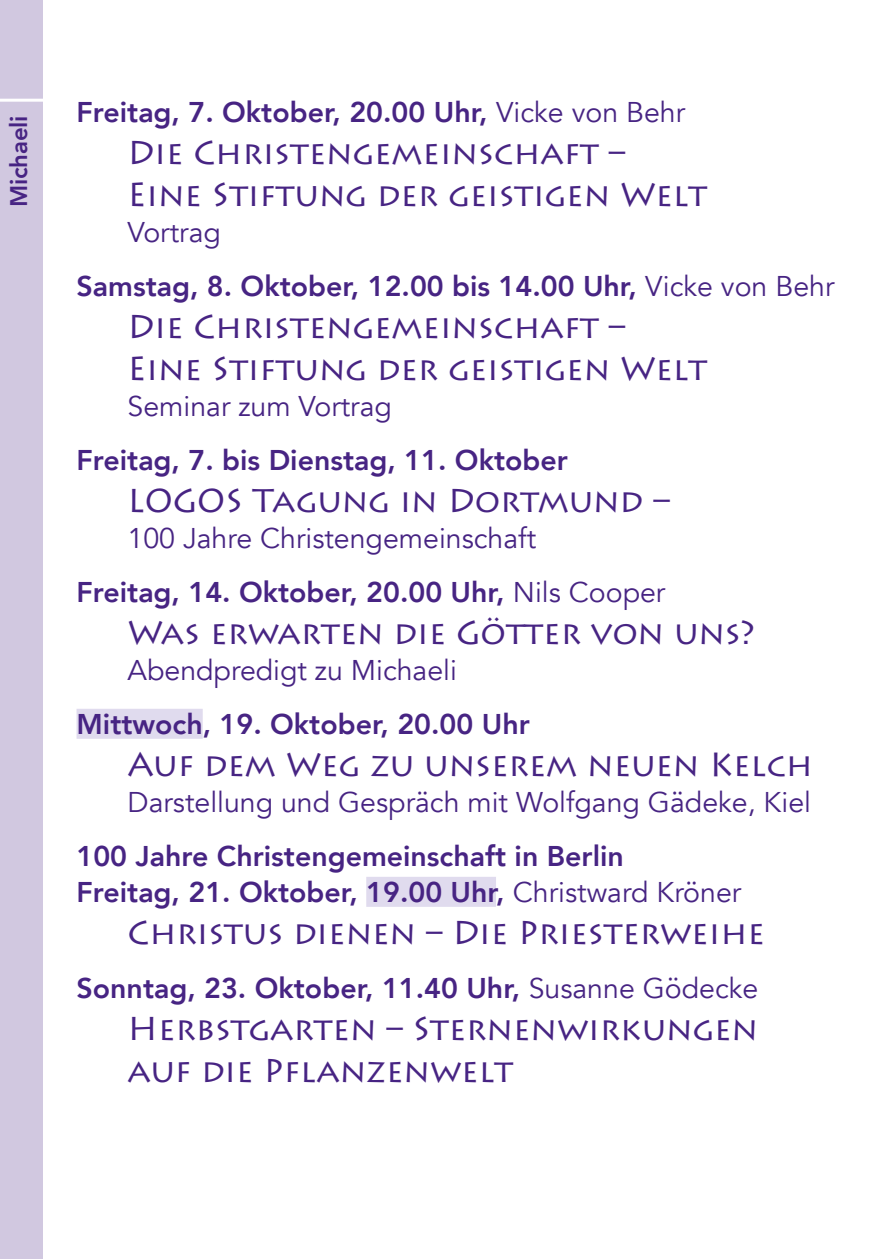
<style>
.page{position:relative;width:893px;height:1259px;background:#fff}
.page>*{position:absolute;margin:0;border:0;box-sizing:border-box;transform-origin:0 0}
.t1{font:33px/42px "Lithos Pro";color:#472483}
.t2{font:800 28.5px/54px "Avenir";color:#472483}
.t3{font:28.5px/54px "Avenir";color:#472483}
.t4{font:800 24px "Avenir";letter-spacing:-.01em;color:#472483}
.s1{font-weight:400}
.s2{font-weight:800}
</style>
<div class="page">
<div style="left:0;top:0;width:43px;height:1259px;background:#d1c8e0"></div>
<div style="left:77px;top:709px;width:126px;height:30px;background:#e0dbee"></div>
<div style="left:366px;top:877px;width:130px;height:30px;background:#e0dbee"></div>
<hr style="left:0;top:99px;width:49px;height:3px;background:#fff">
<p class="t4" style="left:0;top:207px;width:93px;rotate:-90deg">Michaeli</p>
<p class="t2" style="left:77px;top:85px;width:610px">Freitag, 7. Oktober, 20.00 Uhr, <span class="s1">Vicke von Behr</span></p>
<p class="t1" style="left:128px;top:132px;width:581px">Die Christengemeinschaft –<br>Eine Stiftung der geistigen Welt</p>
<p class="t2" style="left:77px;top:205px;width:759px;text-indent:51px"><span class="s1">Vortrag<br></span>Samstag, 8. Oktober, 12.00 bis 14.00 Uhr, <span class="s1">Vicke von Behr</span></p>
<p class="t1" style="left:128px;top:306px;width:581px">Die Christengemeinschaft –<br>Eine Stiftung der geistigen Welt</p>
<p class="t3" style="left:128px;top:380px;width:266px">Seminar zum Vortrag</p>
<p class="t2" style="left:77px;top:433px;width:493px">Freitag, 7. bis Dienstag, 11. Oktober</p>
<p class="t1" style="left:128px;top:480px;width:544px">LOGOS Tagung in Dortmund –</p>
<p class="t3" style="left:77px;top:512px;width:590px;text-indent:51px">100 Jahre Christengemeinschaft<br><span class="s2">Freitag, 14. Oktober, 20.00 Uhr,</span> Nils Cooper</p>
<p class="t1" style="left:128px;top:612px;width:629px">Was erwarten die Götter von uns?</p>
<p class="t3" style="left:128px;top:644px;width:331px">Abendpredigt zu Michaeli</p>
<p class="t2" style="left:77px;top:697px;width:455px">Mittwoch, 19. Oktober, 20.00 Uhr</p>
<p class="t1" style="left:128px;top:744px;width:687px">Auf dem Weg zu unserem neuen Kelch</p>
<p class="t3" style="left:128px;top:776px;width:685px">Darstellung und Gespräch mit Wolfgang Gädeke, Kiel</p>
<p class="t2" style="left:77px;top:838px;width:666px;line-height:36px">100 Jahre Christengemeinschaft in Berlin<br>Freitag, 21. Oktober, 19.00 Uhr, <span class="s1">Christward Kröner</span></p>
<p class="t1" style="left:128px;top:912px;width:639px">Christus dienen – Die Priesterweihe</p>
<p class="t2" style="left:77px;top:961px;width:683px">Sonntag, 23. Oktober, 11.40 Uhr, <span class="s1">Susanne Gödecke</span></p>
<p class="t1" style="left:128px;top:1008px;width:632px">Herbstgarten – Sternenwirkungen auf die Pflanzenwelt</p>
</div>
